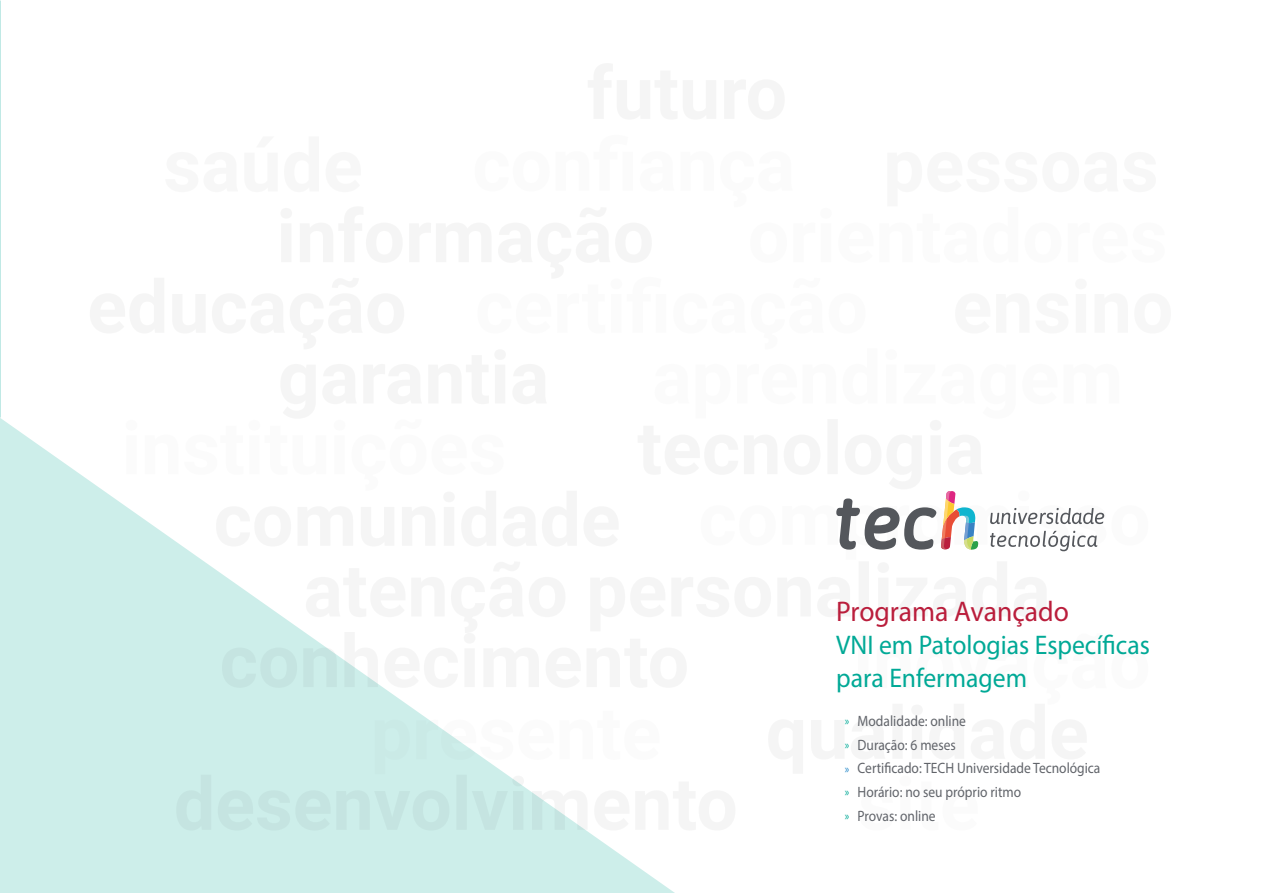
<style>
.page{position:relative;width:1263px;height:893px;background:#fff}
.page>*{position:absolute;margin:0;border:0;box-sizing:border-box;transform-origin:0 0}
.t1{font:28.5px "Myriad Pro";color:#ba1e3c}
.t2{font:27px/33px "Myriad Pro";color:#00a996;scale:.95 1}
.t3{font:15px/23.7px "Myriad Pro";color:#61646a;scale:.9 1}
.s1{font-size:12px;color:#00a996}
.s2{font-size:12px;color:#2488c9}
</style>
<div class="page">
<svg style="left:0;top:418px;width:675px;height:475px;fill:#cdeeea"></svg>
<svg style="left:90px;top:418px;width:1015px;height:142px"></svg>
<h1 class="t1" style="left:836px;top:594px;width:234px">Programa Avançado</h1>
<h2 class="t2" style="left:836px;top:628px;width:332px">VNI em Patologias Específicas para Enfermagem</h2>
<p class="t3" style="left:845px;top:709px;width:286px"><span class="s1">»</span> Modalidade: online<br><span class="s1">»</span> Duração: 6 meses<br><span class="s2">»</span> Certificado: TECH Universidade Tecnológica <span class="s1">»</span> Horário: no seu próprio ritmo<br><span class="s1">»</span> Provas: online</p>
</div>
